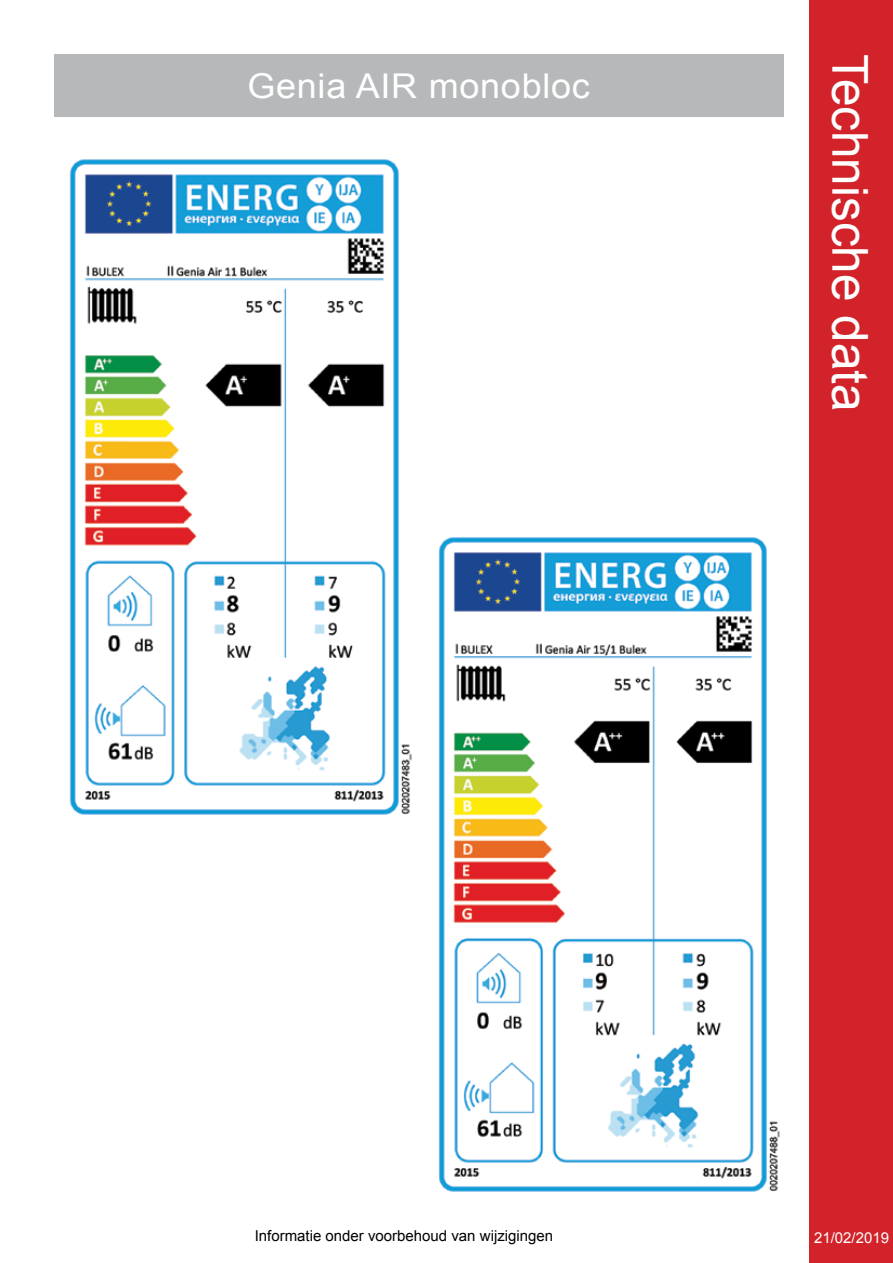
<style>
.page{position:relative;width:893px;height:1263px;background:#fff}
.page>*{position:absolute;margin:0;border:0;box-sizing:border-box;transform-origin:0 0}
.t1{font:49.5px "Arial";color:#fff}
.t2{font:34.2px "Arial";letter-spacing:.02em;color:#fff;scale:1.05 1}
.t3{font:15px "Arial";color:#000}
.t4{font:15px "Arial";color:#fff}
</style>
<div class="page">
<div style="left:54px;top:54px;width:730px;height:63px;background:#b6b8ba"></div>
<img style="left:69px;top:159px;width:343px;height:656px">
<img style="left:438px;top:537px;width:342px;height:655px">
<div style="left:809px;top:0;width:84px;height:1263px;background:#d2232a"></div>
<h2 class="t2" style="left:247px;top:63px;width:328px">Genia AIR monobloc</h2>
<h1 class="t1" style="left:882px;top:54px;width:359px;rotate:90deg">Technische data</h1>
<p class="t3" style="left:255px;top:1226px;width:300px">Informatie onder voorbehoud van wijzigingen</p>
<p class="t4" style="left:814px;top:1228px;width:77px">21/02/2019</p>
</div>
